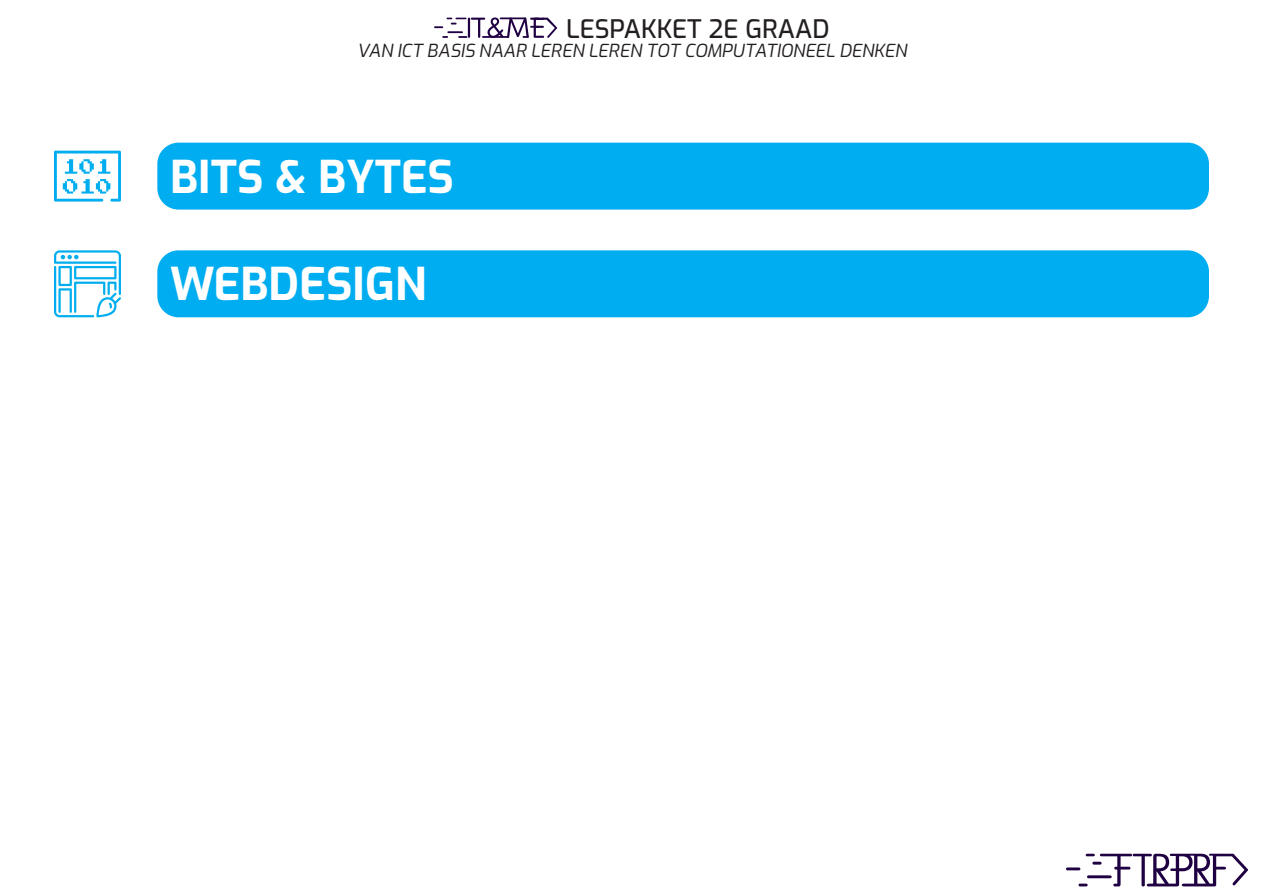
<style>
.page{position:relative;width:1263px;height:893px;background:#fff}
.page>*{position:absolute;margin:0;border:0;box-sizing:border-box;transform-origin:0 0}
.t1{font:700 45px "Exo";color:#fff}
.t2{font:500 25.5px "Exo";color:#231f20}
.t3{font:italic 18px "Exo";color:#231f20}
</style>
<div class="page">
<svg style="left:1066px;top:853px;width:182px;height:33px"></svg>
<svg style="left:434px;top:17px;width:123px;height:21px"></svg>
<div style="left:157px;top:143px;width:1052px;height:67px;background:#00adf0;border-radius:21px"></div>
<div style="left:157px;top:250px;width:1052px;height:67px;background:#00adf0;border-radius:21px"></div>
<svg style="left:54px;top:151px;width:67px;height:51px"></svg>
<svg style="left:54px;top:250px;width:67px;height:67px"></svg>
<h2 class="t2" style="left:566px;top:10px;width:265px">LESPAKKET 2E GRAAD</h2>
<p class="t3" style="left:357px;top:37px;width:551px">VAN ICT BASIS NAAR LEREN LEREN TOT COMPUTATIONEEL DENKEN</p>
<h1 class="t1" style="left:170px;top:142px;width:285px">BITS &amp; BYTES</h1>
<h1 class="t1" style="left:170px;top:250px;width:258px">WEBDESIGN</h1>
</div>
